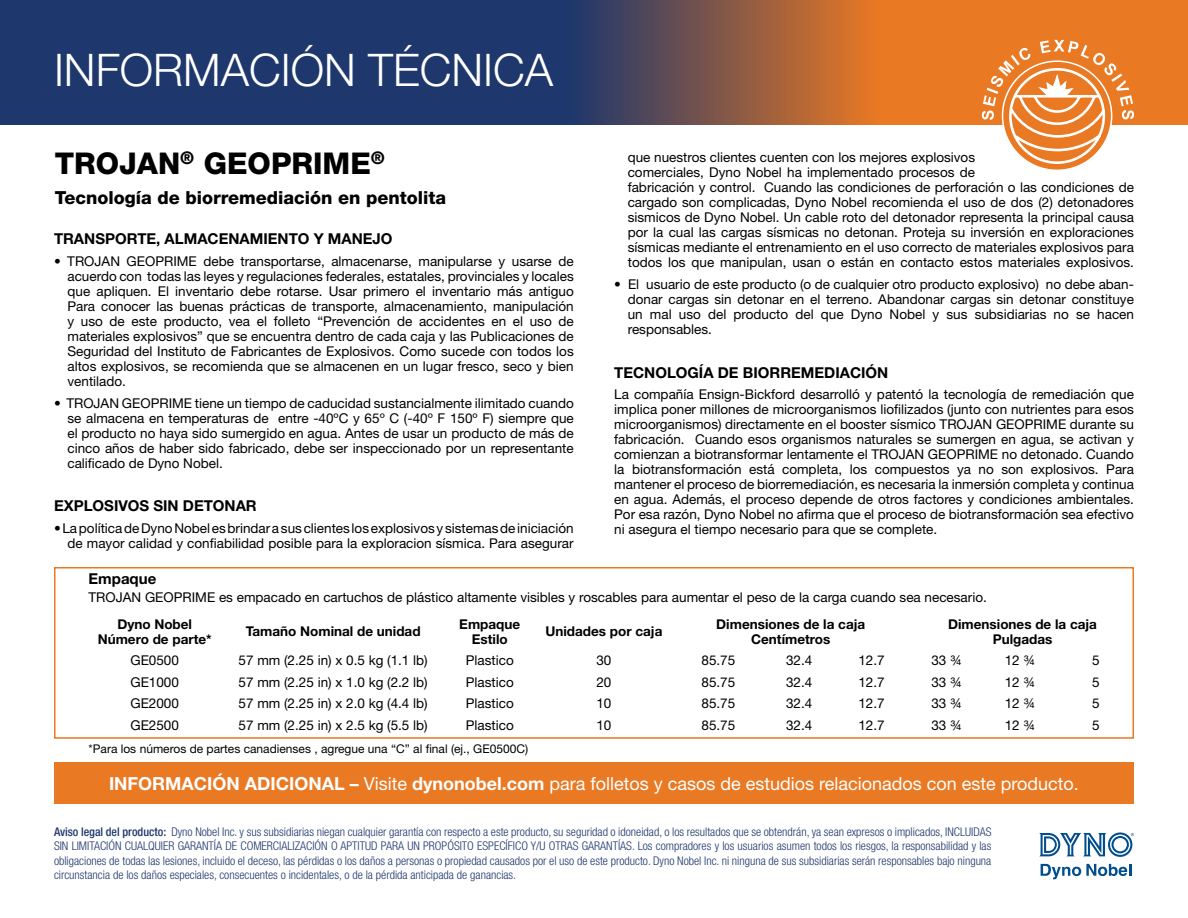
<style>
.page{position:relative;width:1188px;height:918px;background:#fff}
.page>*{position:absolute;margin:0;border:0;box-sizing:border-box;transform-origin:0 0}
.t1{font:300 45px "Helvetica Neue LT Std";color:#fff}
.t2{font:800 30px "Helvetica Neue LT Std";color:#000}
.t3{font:18px "Helvetica Neue LT Std";color:#fff}
.t4{font:800 18px "Helvetica Neue LT Std";color:#000}
.t5{font:700 15px "Helvetica Neue LT Std";color:#000}
.t6{font:13.5px/15px "Helvetica Neue LT Std";color:#000;text-align:justify}
.t7{font:700 13.5px/15px "Helvetica Neue LT Std";color:#000;text-align:center}
.t8{font:300 condensed 12px/14.4px "Helvetica Neue LT Std";color:#1e376c;text-align:justify}
.t9{font:12px "Helvetica Neue LT Std";color:#000}
.s1{font-weight:700}
.s2{font-weight:500}
</style>
<div class="page">
<svg style="left:1039px;top:832px;width:95px;height:25px"></svg>
<svg style="left:1041px;top:864px;width:90px;height:15px"></svg>
<div style="left:0;top:0;width:1188px;height:124px;background:#1e376c"></div>
<div style="left:54px;top:762px;width:1080px;height:42px;background:#ea7924"></div>
<svg style="left:586px;top:0;width:602px;height:124px;background:#b16637"></svg>
<svg style="left:982px;top:40px;width:152px;height:130px"></svg>
<div style="left:54px;top:567px;width:1080px;height:172px;border:2px solid #ea7924"></div>
<h1 class="t1" style="left:54px;top:43px;width:501px">INFORMACIÓN TÉCNICA</h1>
<h2 class="t2" style="left:55px;top:146px;width:332px">TROJAN<sup>®</sup> GEOPRIME<sup>®</sup></h2>
<h3 class="t4" style="left:55px;top:187px;width:393px">Tecnología de biorremediación en pentolita</h3>
<p class="t5" style="left:54px;top:230px;width:340px">TRANSPORTE, ALMACENAMIENTO Y MANEJO</p>
<p class="t6" style="left:68px;top:253px;width:508px;text-indent:-14px">• TROJAN GEOPRIME debe transportarse, almacenarse, manipularse y usarse de acuerdo con todas las leyes y regulaciones federales, estatales, provinciales y locales que apliquen. El inventario debe rotarse. Usar primero el inventario más antiguo Para conocer las buenas prácticas de transporte, almacenamiento, manipulación y uso de este producto, vea el folleto “Prevención de accidentes en el uso de materiales explosivos” que se encuentra dentro de cada caja y las Publicaciones de Seguridad del Instituto de Fabricantes de Explosivos. Como sucede con todos los altos explosivos, se recomienda que se almacenen en un lugar fresco, seco y bien ventilado.</p>
<p class="t6" style="left:68px;top:395px;width:508px;text-indent:-14px">• TROJAN GEOPRIME tiene un tiempo de caducidad sustancialmente ilimitado cuando se almacena en temperaturas de entre -40ºC y 65º C (-40º F 150º F) siempre que el producto no haya sido sumergido en agua. Antes de usar un producto de más de cinco años de haber sido fabricado, debe ser inspeccionado por un representante calificado de Dyno Nobel.</p>
<p class="t5" style="left:54px;top:497px;width:204px">EXPLOSIVOS SIN DETONAR</p>
<p class="t6" style="left:54px;top:520px;width:521px;text-align:right">• La política de Dyno Nobel es brindar a sus clientes los explosivos y sistemas de iniciación de mayor calidad y confiabilidad posible para la exploracion sísmica. Para asegurar</p>
<p class="t6" style="left:628px;top:150px;width:508px;text-align:left">que nuestros clientes cuenten con los mejores explosivos<br>comerciales, Dyno Nobel ha implementado procesos de<br>fabricación y control. Cuando las condiciones de perforación o las condiciones de cargado son complicadas, Dyno Nobel recomienda el uso de dos (2) detonadores sismicos de Dyno Nobel. Un cable roto del detonador representa la principal causa por la cual las cargas sísmicas no detonan. Proteja su inversión en exploraciones sísmicas mediante el entrenamiento en el uso correcto de materiales explosivos para todos los que manipulan, usan o están en contacto estos materiales explosivos.</p>
<p class="t6" style="left:628px;top:277px;width:508px;text-indent:-14px">• El usuario de este producto (o de cualquier otro producto explosivo) no debe aban&shy;donar cargas sin detonar en el terreno. Abandonar cargas sin detonar constituye un mal uso del producto del que Dyno Nobel y sus subsidiarias no se hacen responsables.</p>
<p class="t5" style="left:614px;top:363px;width:276px">TECNOLOGÍA DE BIORREMEDIACIÓN</p>
<p class="t6" style="left:614px;top:387px;width:521px">La compañía Ensign-Bickford desarrolló y patentó la tecnología de remediación que implica poner millones de microorganismos liofilizados (junto con nutrientes para esos microorganismos) directamente en el booster sísmico TROJAN GEOPRIME durante su fabricación. Cuando esos organismos naturales se sumergen en agua, se activan y comienzan a biotransformar lentamente el TROJAN GEOPRIME no detonado. Cuando la biotransformación está completa, los compuestos ya no son explosivos. Para mantener el proceso de biorremediación, es necesaria la inmersión completa y continua en agua. Además, el proceso depende de otros factores y condiciones ambientales.<br>Por esa razón, Dyno Nobel no afirma que el proceso de biotransformación sea efectivo ni asegura el tiempo necesario para que se complete.</p>
<p class="t5" style="left:89px;top:570px;width:69px">Empaque</p>
<p class="t6" style="left:89px;top:590px;width:900px">TROJAN GEOPRIME es empacado en cartuchos de plástico altamente visibles y roscables para aumentar el peso de la carga cuando sea necesario.</p>
<p class="t7" style="left:98px;top:616px;width:115px">Dyno Nobel<br>Número de parte*</p>
<p class="t7" style="left:246px;top:623px;width:176px">Tamaño Nominal de unidad</p>
<p class="t7" style="left:459px;top:616px;width:62px">Empaque<br>Estilo</p>
<p class="t7" style="left:545px;top:623px;width:118px">Unidades por caja</p>
<p class="t7" style="left:716px;top:616px;width:150px">Dimensiones de la caja<br>Centímetros</p>
<p class="t7" style="left:948px;top:616px;width:150px">Dimensiones de la caja<br>Pulgadas</p>
<p class="t6" style="left:130px;top:653px;width:50px">GE0500</p>
<p class="t6" style="left:239px;top:653px;width:191px">57 mm (2.25 in) x 0.5 kg (1.1 lb)</p>
<p class="t6" style="left:466px;top:653px;width:49px">Plastico</p>
<p class="t6" style="left:596px;top:653px;width:17px">30</p>
<p class="t6" style="left:702px;top:653px;width:35px">85.75</p>
<p class="t6" style="left:786px;top:653px;width:28px">32.4</p>
<p class="t6" style="left:858px;top:653px;width:28px">12.7</p>
<p class="t6" style="left:931px;top:653px;width:32px">33 ¾</p>
<p class="t6" style="left:1005px;top:653px;width:32px">12 ¾</p>
<p class="t6" style="left:1092px;top:653px;width:9px">5</p>
<p class="t6" style="left:130px;top:674px;width:50px">GE1000</p>
<p class="t6" style="left:239px;top:674px;width:191px">57 mm (2.25 in) x 1.0 kg (2.2 lb)</p>
<p class="t6" style="left:466px;top:674px;width:49px">Plastico</p>
<p class="t6" style="left:596px;top:674px;width:17px">20</p>
<p class="t6" style="left:702px;top:674px;width:35px">85.75</p>
<p class="t6" style="left:786px;top:674px;width:28px">32.4</p>
<p class="t6" style="left:858px;top:674px;width:28px">12.7</p>
<p class="t6" style="left:931px;top:674px;width:32px">33 ¾</p>
<p class="t6" style="left:1005px;top:674px;width:32px">12 ¾</p>
<p class="t6" style="left:1092px;top:674px;width:9px">5</p>
<p class="t6" style="left:130px;top:696px;width:50px">GE2000</p>
<p class="t6" style="left:239px;top:696px;width:191px">57 mm (2.25 in) x 2.0 kg (4.4 lb)</p>
<p class="t6" style="left:466px;top:696px;width:49px">Plastico</p>
<p class="t6" style="left:596px;top:696px;width:17px">10</p>
<p class="t6" style="left:702px;top:696px;width:35px">85.75</p>
<p class="t6" style="left:786px;top:696px;width:28px">32.4</p>
<p class="t6" style="left:858px;top:696px;width:28px">12.7</p>
<p class="t6" style="left:931px;top:696px;width:32px">33 ¾</p>
<p class="t6" style="left:1005px;top:696px;width:32px">12 ¾</p>
<p class="t6" style="left:1092px;top:696px;width:9px">5</p>
<p class="t6" style="left:130px;top:718px;width:50px">GE2500</p>
<p class="t6" style="left:239px;top:718px;width:191px">57 mm (2.25 in) x 2.5 kg (5.5 lb)</p>
<p class="t6" style="left:466px;top:718px;width:49px">Plastico</p>
<p class="t6" style="left:596px;top:718px;width:17px">10</p>
<p class="t6" style="left:702px;top:718px;width:35px">85.75</p>
<p class="t6" style="left:786px;top:718px;width:28px">32.4</p>
<p class="t6" style="left:858px;top:718px;width:28px">12.7</p>
<p class="t6" style="left:931px;top:718px;width:32px">33 ¾</p>
<p class="t6" style="left:1005px;top:718px;width:32px">12 ¾</p>
<p class="t6" style="left:1092px;top:718px;width:9px">5</p>
<p class="t9" style="left:89px;top:741px;width:441px">*Para los números de partes canadienses , agregue una “C” al final (ej., GE0500C)</p>
<h3 class="t3" style="left:109px;top:772px;width:971px"><span class="s1">INFORMACIÓN ADICIONAL –</span> Visite <span class="s1">dynonobel.com</span> para folletos y casos de estudios relacionados con este producto.</h3>
<p class="t8" style="left:54px;top:824px;width:939px"><span class="s2">Aviso legal del producto:</span> Dyno Nobel Inc. y sus subsidiarias niegan cualquier garantía con respecto a este producto, su seguridad o idoneidad, o los resultados que se obtendrán, ya sean expresos o implicados, INCLUIDAS SIN LIMITACIÓN CUALQUIER GARANTÍA DE COMERCIALIZACIÓN O APTITUD PARA UN PROPÓSITO ESPECÍFICO Y/U OTRAS GARANTÍAS. Los compradores y los usuarios asumen todos los riesgos, la responsabilidad y las obligaciones de todas las lesiones, incluido el deceso, las pérdidas o los daños a personas o propiedad causados por el uso de este producto. Dyno Nobel Inc. ni ninguna de sus subsidiarias serán responsables bajo ninguna circunstancia de los daños especiales, consecuentes o incidentales, o de la pérdida anticipada de ganancias.</p>
</div>
